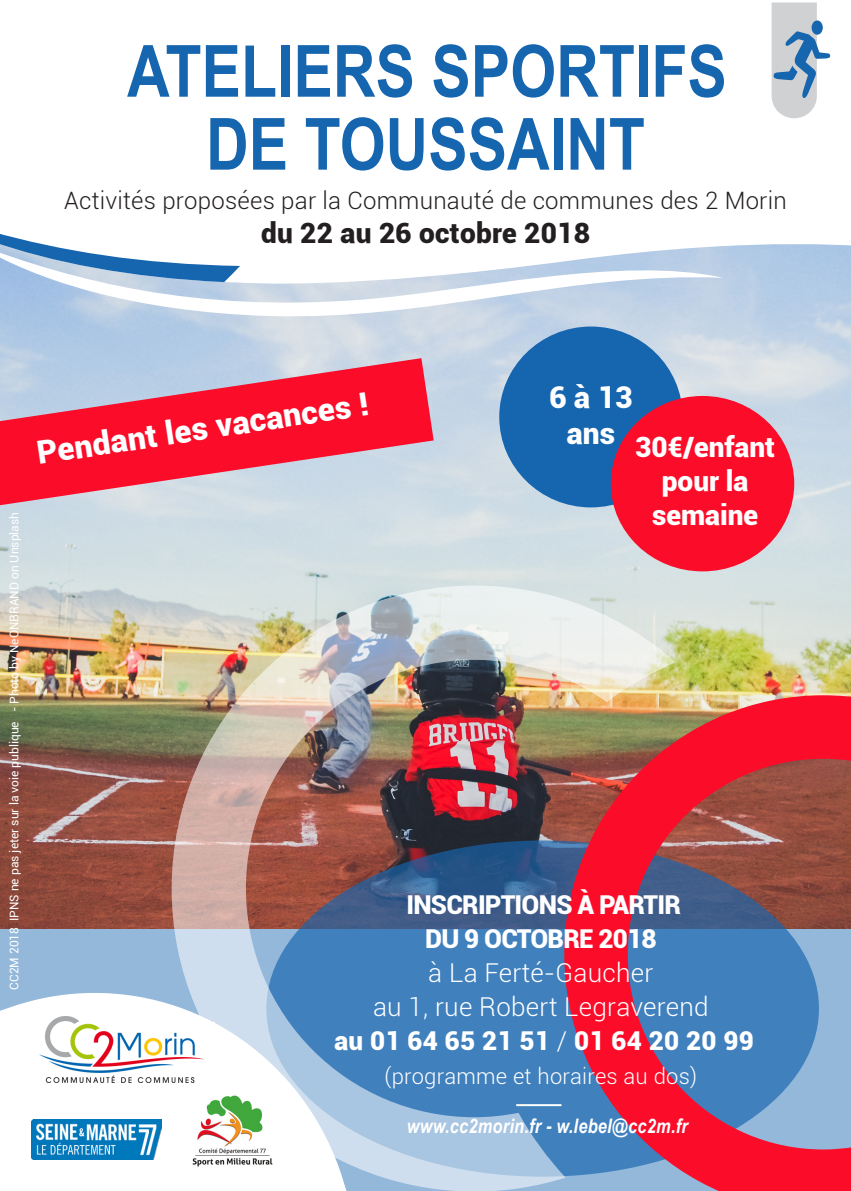
<style>
.page{position:relative;width:851px;height:1191px;background:#fff}
.page>*{position:absolute;margin:0;border:0;box-sizing:border-box;transform-origin:0 0}
.t1{font:700 72px "Arial Narrow";color:#1665af}
.t2{font:72px "Myriad Pro";letter-spacing:.02em;color:#1665af}
.t3{font:900 32px "Roboto";color:#fff}
.t4{font:900 30px/36px "Roboto";color:#fff;text-align:center}
.t5{font:900 28px/33.6px "Roboto";color:#fff;text-align:center}
.t6{font:900 28px "Roboto";letter-spacing:.01em;color:#231f20}
.t7{font:300 26px "Roboto";letter-spacing:.01em;color:#fff}
.t8{font:900 26px "Roboto";letter-spacing:-.03em;color:#fff}
.t9{font:900 26px "Roboto";letter-spacing:.01em;color:#fff}
.t10{font:24px "Roboto";letter-spacing:.01em;color:#231f20}
.t11{font:300 24px "Roboto";letter-spacing:.01em;color:#231f20}
.t12{font:900 24px "Roboto";letter-spacing:.01em;color:#231f20}
.t13{font:300 22px "Roboto";letter-spacing:.01em;color:#fff}
.t14{font:italic 700 20px "Arial Narrow";letter-spacing:.01em;color:#fff}
.t15{font:12px "Roboto";color:#fff}
.s1{font-weight:300}
</style>
<div class="page">
<div style="left:0;top:888px;width:850px;height:303px;background:#94b8da"></div>
<img style="left:0;top:290px;width:850px;height:638px">
<svg style="left:723px;top:55px;width:127px;height:235px"></svg>
<svg style="left:0;top:246px;width:723px;height:75px"></svg>
<svg style="left:0;top:234px;width:240px;height:48px"></svg>
<svg style="left:771px;top:3px;width:59px;height:115px"></svg>
<svg style="left:0;top:358px;width:433px;height:147px;fill:#fb0c29"></svg>
<svg style="left:675px;top:695px;width:175px;height:496px"></svg>
<div style="left:499px;top:326px;width:183px;height:181px;background:#1665af;border-radius:50%"></div>
<div style="left:610px;top:396px;width:184px;height:175px;background:#fb0c29;border-radius:50%"></div>
<div style="left:0;top:993px;width:171px;height:198px;background:#fff"></div>
<img style="left:171px;top:585px;width:504px;height:606px">
<img style="left:39px;top:1016px;width:164px;height:67px">
<img style="left:31px;top:1119px;width:131px;height:40px">
<hr style="left:516px;top:1104px;width:45px;height:2px;background:#fff">
<img style="left:179px;top:1083px;width:107px;height:92px">
<p class="t1" style="left:127px;top:17px;width:601px">ATELIERS SPORTIFS</p>
<p class="t1" style="left:206px;top:90px;width:440px">DE TOUSSAINT</p>
<p class="t2" style="left:299px;top:104px;width:358px">PRINTEMPS</p>
<p class="t10" style="left:57px;top:192px;width:737px">Activités proposées par la Communauté de communes des 2 Morin</p>
<p class="t12" style="left:302px;top:221px;width:247px">du 16 au 20 avril 2018</p>
<p class="t11" style="left:64px;top:184px;width:723px">Activités proposées par la Communauté de communes des 2 Morin</p>
<p class="t6" style="left:261px;top:213px;width:330px">du 22 au 26 octobre 2018</p>
<p class="t15" style="left:6px;top:989px;width:479px;rotate:-90deg">CC2M 2018 IPNS ne pas jeter sur la voie publique - Photo by NeONBRAND on Unsplash</p>
<p class="t3" style="left:34px;top:432px;width:336px;rotate:-9deg">Pendant les vacances !</p>
<p class="t4" style="left:549px;top:378px;width:84px">6 à 13 ans</p>
<p class="t5" style="left:635px;top:429px;width:141px">30€/enfant pour la semaine</p>
<p class="t8" style="left:406px;top:886px;width:276px">INSCRIPTIONS À PARTIR</p>
<p class="t8" style="left:425px;top:920px;width:233px">DU 9 OCTOBRE 2018</p>
<p class="t7" style="left:428px;top:954px;width:227px">à La Ferté-Gaucher</p>
<p class="t7" style="left:373px;top:988px;width:337px">au 1, rue Robert Legraverend</p>
<p class="t9" style="left:334px;top:1022px;width:421px">au 01 64 65 21 51 <span class="s1">/</span> 01 64 20 20 99</p>
<p class="t13" style="left:384px;top:1060px;width:314px">(programme et horaires au dos)</p>
<p class="t14" style="left:407px;top:1111px;width:282px">www.cc2morin.fr - w.lebel@cc2m.fr</p>
</div>
